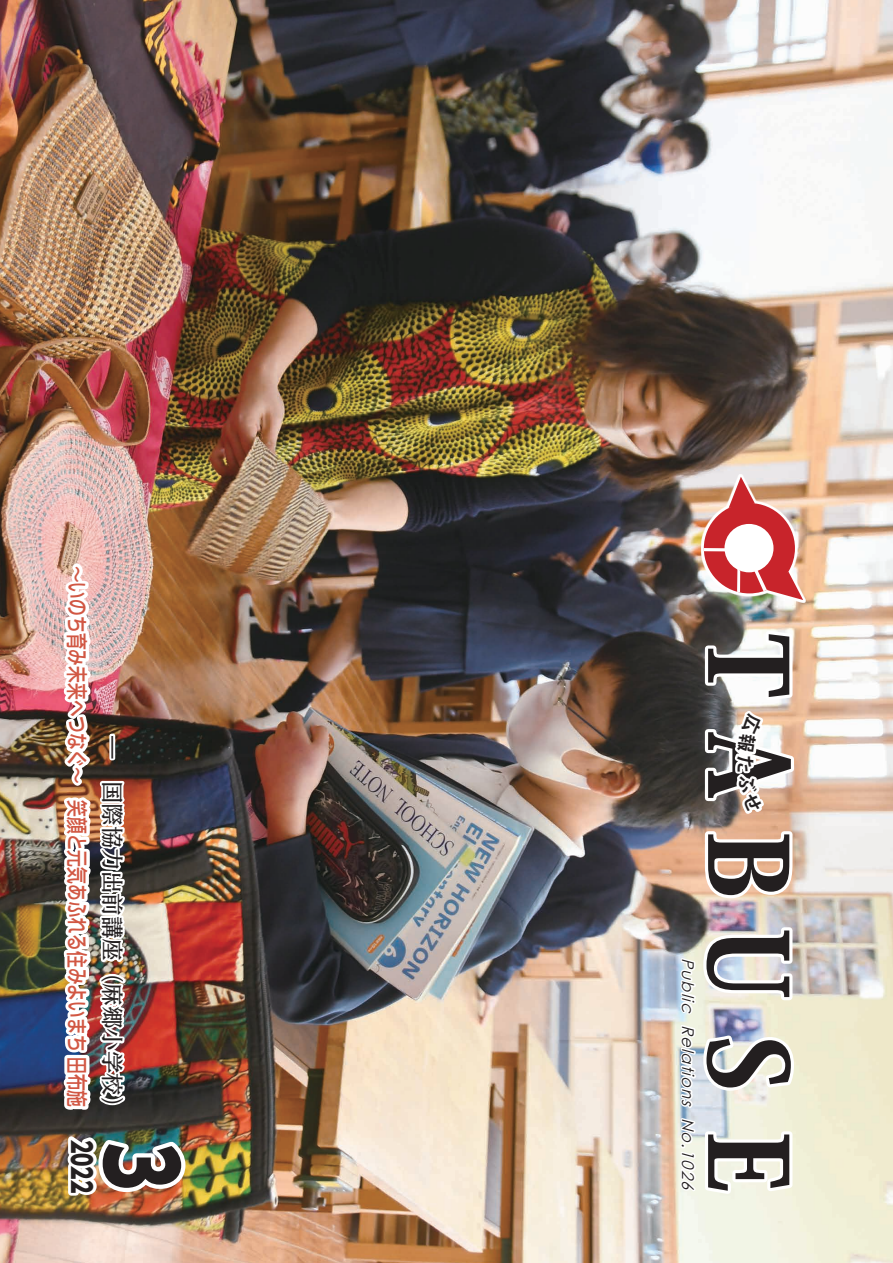
<style>
.page{position:relative;width:893px;height:1263px;background:#fff}
.page>*{position:absolute;margin:0;border:0;box-sizing:border-box;transform-origin:0 0}
.t1{font:800 108px "Koz Min Pro";color:#231f20;scale:.92 1}
.t2{font:800 93.6px "UD Shin Go NT Pro";color:#231f20;scale:.77 1}
.t3{font:800 27px "UD Shin Go NT Pro";color:#231f20;scale:.75 1}
.t4{font:500 22.5px "UD Reimin Pro";color:#231f20}
.t5{font:500 21.6px "UD Shin Go Pro";color:#d15743;scale:.78 1}
.t6{font:700 18px "Koz Go Pro";color:#231f20}
.t7{font:italic 16.2px "Century Gothic";color:#231f20}
</style>
<div class="page">
<img style="left:0;top:0;width:893px;height:1263px">
<img style="left:54px;top:559px;width:136px;height:704px">
<svg style="left:701px;top:474px;width:105px;height:128px"></svg>
<svg style="left:704px;top:477px;width:99px;height:123px"></svg>
<img style="left:678px;top:924px;width:118px;height:92px">
<svg style="left:677px;top:1023px;width:120px;height:175px"></svg>
<svg style="left:702px;top:627px;width:97px;height:275px"></svg>
<p class="t5" style="left:95px;top:566px;width:695px;rotate:90deg">～いのち育み未来へつなぐ～　笑顔と元気あふれる住みよいまち田布施</p>
<p class="t4" style="left:131px;top:736px;width:384px;rotate:90deg">―　国際協力出前講座（麻郷小学校(</p>
<p class="t3" style="left:104px;top:1139px;width:73px;rotate:90deg">2022</p>
<h2 class="t2" style="left:216px;top:1130px;width:95px;rotate:90deg">３</h2>
<p class="t7" style="left:699px;top:958px;width:191px;rotate:90deg">Public Relations No</p>
<p class="t7" style="left:699px;top:1143px;width:53px;rotate:90deg">.1026</p>
<h1 class="t1" style="left:828px;top:616px;width:650px;rotate:90deg">ＴＡＢＵＳＥ</h1>
<p class="t6" style="left:757px;top:754px;width:20px;rotate:90deg">た</p>
</div>
